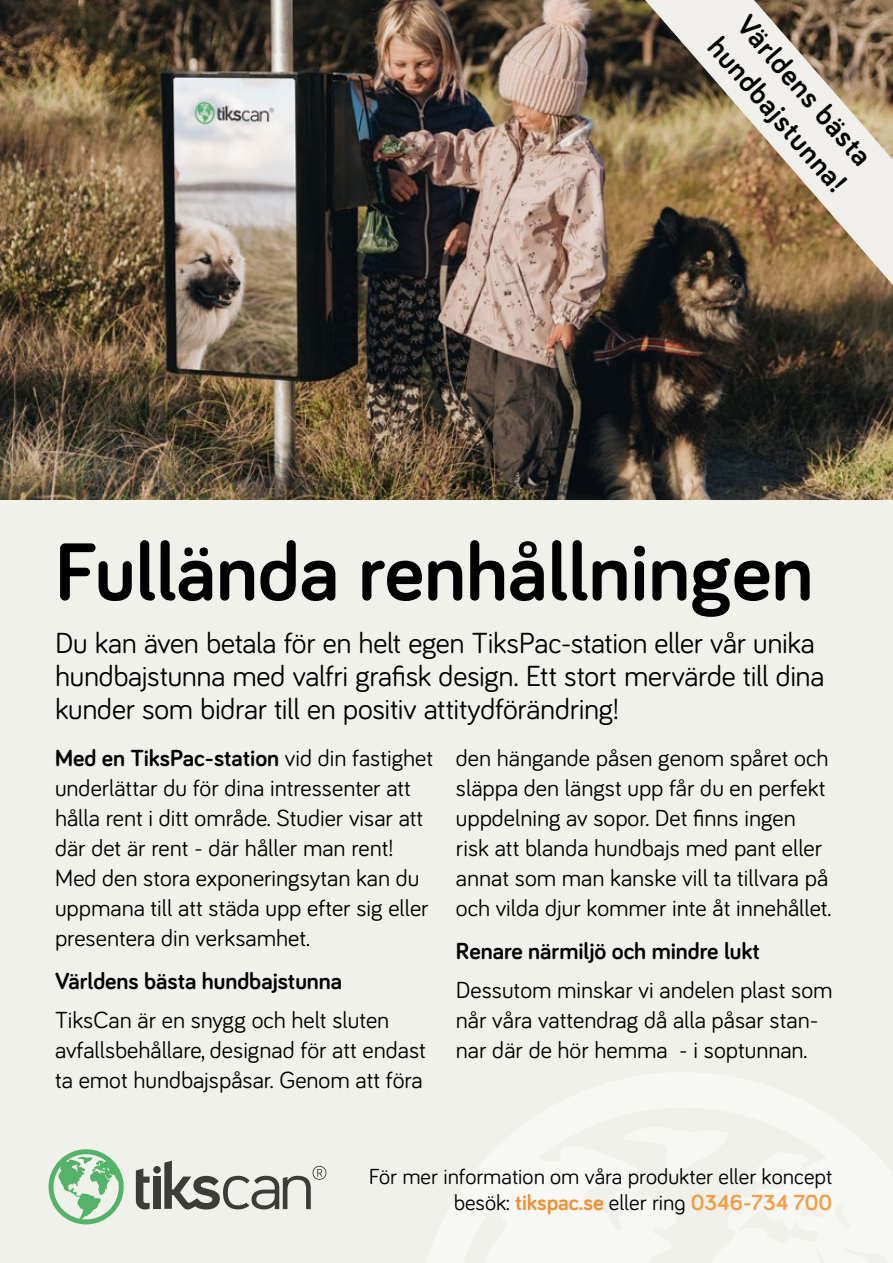
<style>
.page{position:relative;width:893px;height:1263px;background:#f1f1ec}
.page>*{position:absolute;margin:0;border:0;box-sizing:border-box;transform-origin:0 0}
.t1{font:700 84px "Bariol";color:#000}
.t2{font:30px/33px "Bariol";letter-spacing:-.01em;color:#000}
.t3{font:700 30px/36px "Bariol";color:#000}
.t4{font:24px/30px "Bariol";color:#000}
.t5{font:700 24px "Bariol";color:#000}
.t6{font:22.5px/25.5px "Bariol";color:#000;text-align:right}
.s1{font-weight:700}
.s2{font-weight:700;color:#f38f2d}
.s3{font-weight:700;color:#f59c44}
</style>
<div class="page">
<img style="left:0;top:0;width:893px;height:500px">
<svg style="left:49px;top:1149px;width:75px;height:75px"></svg>
<svg style="left:136px;top:1168px;width:14px;height:41px"></svg>
<div style="left:153px;top:1176px;width:8px;height:33px;background:#3c3c3b"></div>
<div style="left:153px;top:1166px;width:8px;height:7px;background:#3c3c3b;border-radius:50%"></div>
<svg style="left:164px;top:1161px;width:162px;height:48px"></svg>
<svg style="left:616px;top:0;width:277px;height:303px"></svg>
<p class="t3" style="left:755px;top:5px;width:195px;rotate:49deg">Världens bästa hundbajstunna!</p>
<h1 class="t1" style="left:55px;top:514px;width:760px">Fullända renhållningen</h1>
<p class="t2" style="left:55px;top:625px;width:771px">Du kan även betala för en helt egen TiksPac-station eller vår unika hundbajstunna med valfri grafisk design. Ett stort mervärde till dina kunder som bidrar till en positiv attitydförändring!</p>
<p class="t4" style="left:55px;top:742px;width:380px"><span class="s1">Med en TiksPac-station</span> vid din fastighet underlättar du för dina intressenter att hålla rent i ditt område. Studier visar att där det är rent - där håller man rent!<br>Med den stora exponeringsytan kan du uppmana till att städa upp efter sig eller presentera din verksamhet.</p>
<p class="t5" style="left:55px;top:965px;width:289px">Världens bästa hundbajstunna</p>
<p class="t4" style="left:55px;top:1003px;width:372px">TiksCan är en snygg och helt sluten avfallsbehållare, designad för att endast ta emot hundbajspåsar. Genom att föra</p>
<p class="t4" style="left:456px;top:742px;width:377px">den hängande påsen genom spåret och släppa den längst upp får du en perfekt uppdelning av sopor. Det finns ingen risk att blanda hundbajs med pant eller annat som man kanske vill ta tillvara på och vilda djur kommer inte åt innehållet.</p>
<p class="t5" style="left:456px;top:935px;width:305px">Renare närmiljö och mindre lukt</p>
<p class="t4" style="left:456px;top:973px;width:378px">Dessutom minskar vi andelen plast som når våra vattendrag då alla påsar stan&shy;nar där de hör hemma - i soptunnan.</p>
<p class="t6" style="left:369px;top:1163px;width:465px">För mer information om våra produkter eller koncept besök: <span class="s2">tikspac.se</span> eller ring <span class="s3">0346-734 700</span></p>
</div>
